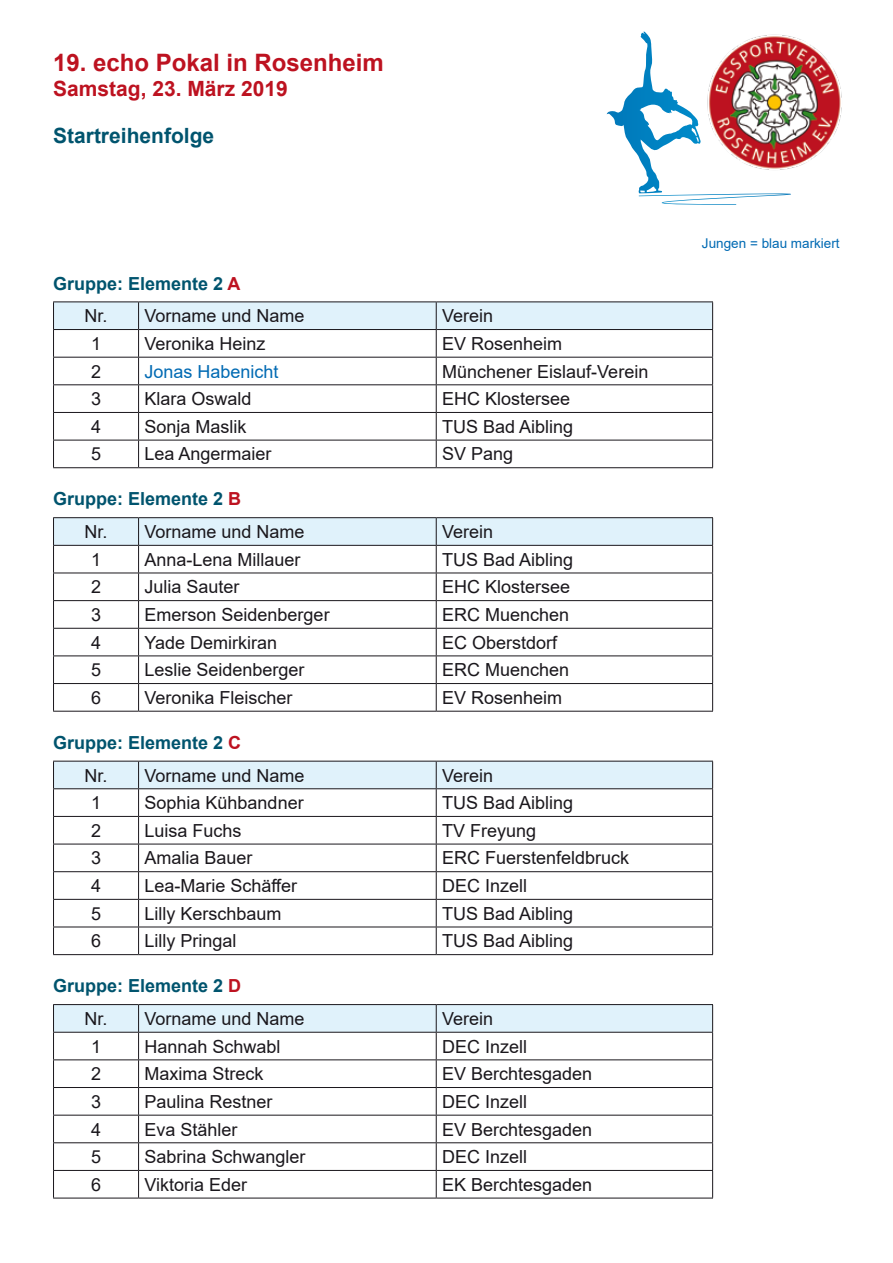
<style>
.page{position:relative;width:893px;height:1263px;background:#fff}
.page>*{position:absolute;margin:0;border:0;box-sizing:border-box;transform-origin:0 0}
.t1{font:700 24px "Arial";color:#bd1220}
.t2{font:700 21px "Arial";color:#bd1220}
.t3{font:700 21px "Arial";color:#00546e}
.t4{font:18px/32.8px "Arial";color:#1a171c}
.t5{font:18px "Arial";color:#006ab3}
.t6{font:13.5px "Arial";color:#006ab3}
.s1{font-weight:700;color:#00546e}
.s2{font-weight:700;color:#bd1220}
</style>
<div class="page">
<img style="left:791px;top:36px;width:51px;height:132px">
<svg style="left:607px;top:31px;width:184px;height:174px"></svg>
<hr style="left:53px;top:301px;width:86px;height:1px;background:#1a171c">
<hr style="left:139px;top:301px;width:297px;height:1px;background:#1a171c">
<hr style="left:436px;top:301px;width:277px;height:1px;background:#1a171c">
<svg style="left:53px;top:302px;width:660px;height:165px"></svg>
<hr style="left:53px;top:467px;width:86px;height:1px;background:#1a171c">
<hr style="left:139px;top:467px;width:297px;height:1px;background:#1a171c">
<hr style="left:436px;top:467px;width:277px;height:1px;background:#1a171c">
<hr style="left:53px;top:517px;width:86px;height:1px;background:#1a171c">
<hr style="left:139px;top:517px;width:297px;height:1px;background:#1a171c">
<hr style="left:436px;top:517px;width:277px;height:1px;background:#1a171c">
<svg style="left:53px;top:518px;width:660px;height:193px"></svg>
<hr style="left:53px;top:711px;width:86px;height:1px;background:#1a171c">
<hr style="left:139px;top:711px;width:297px;height:1px;background:#1a171c">
<hr style="left:436px;top:711px;width:277px;height:1px;background:#1a171c">
<svg style="left:53px;top:761px;width:660px;height:193px"></svg>
<hr style="left:53px;top:954px;width:86px;height:1px;background:#1a171c">
<hr style="left:139px;top:954px;width:297px;height:1px;background:#1a171c">
<hr style="left:436px;top:954px;width:277px;height:1px;background:#1a171c">
<svg style="left:53px;top:1004px;width:660px;height:194px"></svg>
<hr style="left:53px;top:1198px;width:86px;height:1px;background:#1a171c">
<hr style="left:139px;top:1198px;width:297px;height:1px;background:#1a171c">
<hr style="left:436px;top:1198px;width:277px;height:1px;background:#1a171c">
<h1 class="t1" style="left:53px;top:45px;width:332px">19. echo Pokal in Rosenheim</h1>
<p class="t2" style="left:53px;top:74px;width:236px">Samstag, 23. März 2019</p>
<p class="t3" style="left:53px;top:120px;width:163px">Startreihenfolge</p>
<p class="t4" style="left:85px;top:267px;width:222px;text-indent:-31px"><span class="s1">Gruppe: Elemente 2</span> <span class="s2">A<br></span>Nr. Vorname und Name</p>
<p class="t4" style="left:442px;top:299px;width:53px">Verein</p>
<p class="t4" style="left:91px;top:327px;width:12px">1</p>
<p class="t4" style="left:145px;top:327px;width:123px">Veronika Heinz</p>
<p class="t4" style="left:442px;top:327px;width:122px">EV Rosenheim</p>
<p class="t4" style="left:91px;top:355px;width:12px">2</p>
<p class="t5" style="left:145px;top:359px;width:136px">Jonas Habenicht</p>
<p class="t4" style="left:442px;top:355px;width:208px">Münchener Eislauf-Verein</p>
<p class="t4" style="left:91px;top:382px;width:12px">3</p>
<p class="t4" style="left:145px;top:382px;width:109px">Klara Oswald</p>
<p class="t4" style="left:442px;top:382px;width:130px">EHC Klostersee</p>
<p class="t4" style="left:91px;top:410px;width:12px">4</p>
<p class="t4" style="left:145px;top:410px;width:104px">Sonja Maslik</p>
<p class="t4" style="left:442px;top:410px;width:133px">TUS Bad Aibling</p>
<p class="t4" style="left:91px;top:438px;width:12px">5</p>
<p class="t4" style="left:145px;top:438px;width:129px">Lea Angermaier</p>
<p class="t4" style="left:442px;top:438px;width:73px">SV Pang</p>
<p class="t4" style="left:85px;top:482px;width:222px;text-indent:-31px"><span class="s1">Gruppe: Elemente 2</span> <span class="s2">B<br></span>Nr. Vorname und Name</p>
<p class="t4" style="left:442px;top:515px;width:53px">Verein</p>
<p class="t4" style="left:91px;top:543px;width:12px">1</p>
<p class="t4" style="left:145px;top:543px;width:158px">Anna-Lena Millauer</p>
<p class="t4" style="left:442px;top:543px;width:133px">TUS Bad Aibling</p>
<p class="t4" style="left:91px;top:570px;width:12px">2</p>
<p class="t4" style="left:145px;top:570px;width:97px">Julia Sauter</p>
<p class="t4" style="left:442px;top:570px;width:130px">EHC Klostersee</p>
<p class="t4" style="left:91px;top:598px;width:12px">3</p>
<p class="t4" style="left:145px;top:598px;width:187px">Emerson Seidenberger</p>
<p class="t4" style="left:442px;top:598px;width:129px">ERC Muenchen</p>
<p class="t4" style="left:91px;top:626px;width:12px">4</p>
<p class="t4" style="left:145px;top:626px;width:134px">Yade Demirkiran</p>
<p class="t4" style="left:442px;top:626px;width:117px">EC Oberstdorf</p>
<p class="t4" style="left:91px;top:653px;width:12px">5</p>
<p class="t4" style="left:145px;top:653px;width:162px">Leslie Seidenberger</p>
<p class="t4" style="left:442px;top:653px;width:129px">ERC Muenchen</p>
<p class="t4" style="left:91px;top:681px;width:12px">6</p>
<p class="t4" style="left:145px;top:681px;width:150px">Veronika Fleischer</p>
<p class="t4" style="left:442px;top:681px;width:122px">EV Rosenheim</p>
<p class="t4" style="left:85px;top:726px;width:222px;text-indent:-31px"><span class="s1">Gruppe: Elemente 2</span> <span class="s2">C<br></span>Nr. Vorname und Name</p>
<p class="t4" style="left:442px;top:759px;width:53px">Verein</p>
<p class="t4" style="left:91px;top:786px;width:12px">1</p>
<p class="t4" style="left:145px;top:786px;width:161px">Sophia Kühbandner</p>
<p class="t4" style="left:442px;top:786px;width:133px">TUS Bad Aibling</p>
<p class="t4" style="left:91px;top:814px;width:12px">2</p>
<p class="t4" style="left:145px;top:814px;width:99px">Luisa Fuchs</p>
<p class="t4" style="left:442px;top:814px;width:96px">TV Freyung</p>
<p class="t4" style="left:91px;top:841px;width:12px">3</p>
<p class="t4" style="left:145px;top:841px;width:110px">Amalia Bauer</p>
<p class="t4" style="left:442px;top:841px;width:189px">ERC Fuerstenfeldbruck</p>
<p class="t4" style="left:91px;top:869px;width:12px">4</p>
<p class="t4" style="left:145px;top:869px;width:154px">Lea-Marie Schäffer</p>
<p class="t4" style="left:442px;top:869px;width:87px">DEC Inzell</p>
<p class="t4" style="left:91px;top:897px;width:12px">5</p>
<p class="t4" style="left:145px;top:897px;width:139px">Lilly Kerschbaum</p>
<p class="t4" style="left:442px;top:897px;width:133px">TUS Bad Aibling</p>
<p class="t4" style="left:91px;top:924px;width:12px">6</p>
<p class="t4" style="left:145px;top:924px;width:94px">Lilly Pringal</p>
<p class="t4" style="left:442px;top:924px;width:133px">TUS Bad Aibling</p>
<p class="t4" style="left:85px;top:969px;width:222px;text-indent:-31px"><span class="s1">Gruppe: Elemente 2</span> <span class="s2">D<br></span>Nr. Vorname und Name</p>
<p class="t4" style="left:442px;top:1002px;width:53px">Verein</p>
<p class="t4" style="left:91px;top:1030px;width:12px">1</p>
<p class="t4" style="left:145px;top:1030px;width:138px">Hannah Schwabl</p>
<p class="t4" style="left:442px;top:1030px;width:87px">DEC Inzell</p>
<p class="t4" style="left:91px;top:1057px;width:12px">2</p>
<p class="t4" style="left:145px;top:1057px;width:121px">Maxima Streck</p>
<p class="t4" style="left:442px;top:1057px;width:152px">EV Berchtesgaden</p>
<p class="t4" style="left:91px;top:1085px;width:12px">3</p>
<p class="t4" style="left:145px;top:1085px;width:130px">Paulina Restner</p>
<p class="t4" style="left:442px;top:1085px;width:87px">DEC Inzell</p>
<p class="t4" style="left:91px;top:1112px;width:12px">4</p>
<p class="t4" style="left:145px;top:1112px;width:95px">Eva Stähler</p>
<p class="t4" style="left:442px;top:1112px;width:152px">EV Berchtesgaden</p>
<p class="t4" style="left:91px;top:1140px;width:12px">5</p>
<p class="t4" style="left:145px;top:1140px;width:163px">Sabrina Schwangler</p>
<p class="t4" style="left:442px;top:1140px;width:87px">DEC Inzell</p>
<p class="t4" style="left:91px;top:1168px;width:12px">6</p>
<p class="t4" style="left:145px;top:1168px;width:104px">Viktoria Eder</p>
<p class="t4" style="left:442px;top:1168px;width:152px">EK Berchtesgaden</p>
<p class="t6" style="left:702px;top:234px;width:139px">Jungen = blau markiert</p>
</div>
